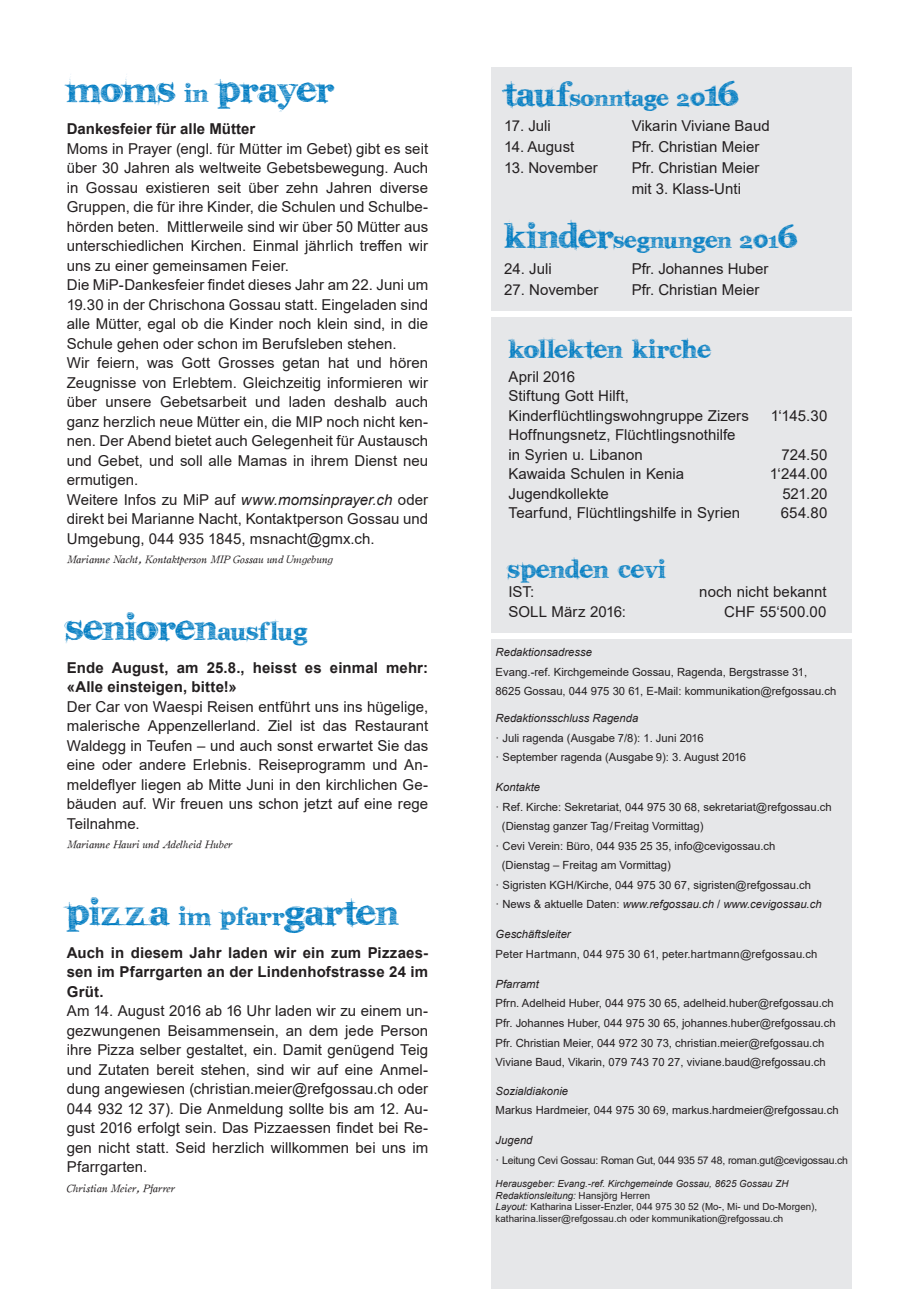
<style>
.page{position:relative;width:919px;height:1289px;background:#fff}
.page>*{position:absolute;margin:0;border:0;box-sizing:border-box;transform-origin:0 0}
.t1{font:48px "karabin E.";letter-spacing:-.005em;color:#007cc2}
.t2{font:48px "karabin E.";letter-spacing:.015em;color:#007cc2}
.t3{font:33px "karabin E.";letter-spacing:-.005em;color:#007cc2}
.t4{font:30px "karabin E.";letter-spacing:-.005em;color:#007cc2}
.t5{font:15px/19.5px "Arial";color:#231f20}
.t6{font:700 15px/19.5px "Arial";letter-spacing:.01em;color:#231f20}
.t7{font:11.25px/19.5px "Arial";color:#231f20}
.t8{font:italic 11.25px "Arial";color:#231f20}
.t9{font:10.5px "Oldstyle Italic HPLHS";letter-spacing:-.01em;color:#231f20}
.t10{font:10.5px "Arial";letter-spacing:-.02em;color:#231f20}
.t11{font:9.75px/11.7px "Arial";color:#231f20}
.s1{font-size:33px}
.s2{font-style:italic}
.s3{font-size:45px}
.s4{font-size:48px}
.s5{font-style:normal}
.s6{font-size:11.25px}
</style>
<div class="page">
<div style="left:491px;top:317px;width:361px;height:316px;background:#e6e7e9"></div>
<div style="left:491px;top:639px;width:361px;height:649px;background:#e6e7e9"></div>
<div style="left:491px;top:67px;width:361px;height:243px;background:#e6e7e9"></div>
<h1 class="t1" style="left:67px;top:62px;width:269px">moms <span class="s1">In</span> Prayer</h1>
<p class="t6" style="left:67px;top:119px;width:190px">Dankesfeier für alle Mütter</p>
<p class="t5" style="left:67px;top:138px;width:363px">Moms in Prayer (engl. für Mütter im Gebet) gibt es seit über 30 Jahren als weltweite Gebetsbewegung. Auch in Gossau existieren seit über zehn Jahren diverse Gruppen, die für ihre Kinder, die Schulen und Schulbe&shy;hörden beten. Mittlerweile sind wir über 50 Mütter aus unterschiedlichen Kirchen. Einmal jährlich treffen wir uns zu einer gemeinsamen Feier.<br>Die MiP-Dankesfeier findet dieses Jahr am 22. Juni um 19.30 in der Chrischona Gossau statt. Eingeladen sind alle Mütter, egal ob die Kinder noch klein sind, in die Schule gehen oder schon im Berufsleben stehen.<br>Wir feiern, was Gott Grosses getan hat und hören Zeugnisse von Erlebtem. Gleichzeitig informieren wir über unsere Gebetsarbeit und laden deshalb auch ganz herzlich neue Mütter ein, die MIP noch nicht ken&shy;nen. Der Abend bietet auch Gelegenheit für Austausch und Gebet, und soll alle Mamas in ihrem Dienst neu ermutigen.<br>Weitere Infos zu MiP auf <span class="s2">www.momsinprayer.ch</span> oder direkt bei Marianne Nacht, Kontaktperson Gossau und Umgebung, 044 935 1845, msnacht@gmx.ch.</p>
<p class="t9" style="left:67px;top:551px;width:268px">Marianne Nacht, Kontaktperson MIP Gossau und Umgebung</p>
<h1 class="t1" style="left:67px;top:601px;width:242px">senioren<span class="s1">ausf lug</span></h1>
<p class="t6" style="left:67px;top:657px;width:363px">Ende August, am 25.8., heisst es einmal mehr: «Alle einsteigen, bitte!»</p>
<p class="t5" style="left:67px;top:696px;width:363px;text-align:justify">Der Car von Waespi Reisen entführt uns ins hügelige, malerische Appenzellerland. Ziel ist das Restaurant Waldegg in Teufen – und auch sonst erwartet Sie das eine oder andere Erlebnis. Reiseprogramm und An&shy;meldeflyer liegen ab Mitte Juni in den kirchlichen Ge&shy;bäuden auf. Wir freuen uns schon jetzt auf eine rege Teilnahme.</p>
<p class="t9" style="left:67px;top:836px;width:167px">Marianne Hauri und Adelheid Huber</p>
<h1 class="t2" style="left:67px;top:886px;width:333px">Pizza <span class="s1">im Pfarr</span>garten</h1>
<p class="t6" style="left:67px;top:942px;width:363px;text-align:justify">Auch in diesem Jahr laden wir ein zum Pizzaes&shy;sen im Pfarrgarten an der Lindenhofstrasse 24 im Grüt.</p>
<p class="t5" style="left:67px;top:1001px;width:363px;text-align:justify">Am 14. August 2016 ab 16 Uhr laden wir zu einem un&shy;gezwungenen Beisammensein, an dem jede Person ihre Pizza selber gestaltet, ein. Damit genügend Teig und Zutaten bereit stehen, sind wir auf eine Anmel&shy;dung angewiesen (christian.meier@refgossau.ch oder 044 932 12 37). Die Anmeldung sollte bis am 12. Au&shy;gust 2016 erfolgt sein. Das Pizzaessen findet bei Re&shy;gen nicht statt. Seid herzlich willkommen bei uns im Pfarrgarten.</p>
<p class="t9" style="left:67px;top:1180px;width:110px">Christian Meier, Pfarrer</p>
<h3 class="t4" style="left:504px;top:81px;width:236px"><span class="s3">tauf</span>sonntage 20<span class="s4">16</span></h3>
<p class="t5" style="left:504px;top:116px;width:48px">17. Juli</p>
<p class="t5" style="left:631px;top:116px;width:139px">Vikarin Viviane Baud</p>
<p class="t5" style="left:504px;top:137px;width:72px">14. August</p>
<p class="t5" style="left:631px;top:137px;width:129px">Pfr. Christian Meier</p>
<p class="t5" style="left:504px;top:158px;width:95px">13. November</p>
<p class="t5" style="left:631px;top:157px;width:129px;line-height:21px">Pfr. Christian Meier mit 3. Klass-Unti</p>
<h3 class="t4" style="left:504px;top:224px;width:295px"><span class="s3">kinder</span>segnungen 201<span class="s3">6</span></h3>
<p class="t5" style="left:504px;top:258px;width:49px">24. Juli</p>
<p class="t5" style="left:631px;top:258px;width:138px">Pfr. Johannes Huber</p>
<p class="t5" style="left:504px;top:279px;width:96px">27. November</p>
<p class="t5" style="left:631px;top:279px;width:129px">Pfr. Christian Meier</p>
<h2 class="t3" style="left:508px;top:331px;width:204px">kollekten kirche</h2>
<p class="t5" style="left:508px;top:367px;width:242px">April 2016<br>Stiftung Gott Hilft,<br>Kinderflüchtlingswohngruppe Zizers</p>
<p class="t5" style="left:508px;top:425px;width:229px">Hoffnungsnetz, Flüchtlingsnothilfe in Syrien u. Libanon</p>
<p class="t5" style="left:770px;top:406px;width:58px">1‘145.30</p>
<p class="t5" style="left:781px;top:445px;width:47px">724.50</p>
<p class="t5" style="left:508px;top:464px;width:177px">Kawaida Schulen in Kenia</p>
<p class="t5" style="left:769px;top:464px;width:59px">1‘244.00</p>
<p class="t5" style="left:508px;top:484px;width:102px">Jugendkollekte</p>
<p class="t5" style="left:782px;top:484px;width:47px">521.20</p>
<p class="t5" style="left:508px;top:503px;width:233px">Tearfund, Flüchtlingshilfe in Syrien</p>
<p class="t5" style="left:780px;top:503px;width:48px">654.80</p>
<h2 class="t3" style="left:508px;top:550px;width:159px">spenden cevi</h2>
<p class="t5" style="left:508px;top:582px;width:27px">IST:</p>
<p class="t5" style="left:699px;top:582px;width:129px">noch nicht bekannt</p>
<p class="t5" style="left:508px;top:601px;width:119px">SOLL März 2016:</p>
<p class="t5" style="left:724px;top:601px;width:104px">CHF 55‘500.00</p>
<p class="t8" style="left:495px;top:645px;width:98px">Redaktionsadresse</p>
<p class="t7" style="left:495px;top:662px;width:342px">Evang.-ref. Kirchgemeinde Gossau, Ragenda, Bergstrasse 31,<br>8625 Gossau, 044 975 30 61, E-Mail: kommunikation@refgossau.ch</p>
<p class="t8" style="left:495px;top:711px;width:144px">Redaktionsschluss Ragenda</p>
<p class="t7" style="left:495px;top:728px;width:252px">· Juli ragenda (Ausgabe 7/8): 1. Juni 2016<br>· September ragenda (Ausgabe 9): 3. August 2016</p>
<p class="t8" style="left:495px;top:780px;width:46px">Kontakte</p>
<p class="t7" style="left:495px;top:797px;width:337px">· Ref. Kirche: Sekretariat, 044 975 30 68, sekretariat@refgossau.ch</p>
<p class="t7" style="left:502px;top:816px;width:203px">(Dienstag ganzer Tag/Freitag Vormittag)</p>
<p class="t7" style="left:495px;top:836px;width:281px">· Cevi Verein: Büro, 044 935 25 35, info@cevigossau.ch</p>
<p class="t7" style="left:502px;top:855px;width:170px">(Dienstag – Freitag am Vormittag)</p>
<p class="t7" style="left:495px;top:875px;width:317px">· Sigristen KGH/Kirche, 044 975 30 67, sigristen@refgossau.ch</p>
<p class="t8" style="left:495px;top:897px;width:327px"><span class="s5">· News &amp; aktuelle Daten:</span> www.refgossau.ch <span class="s5">/</span> www.cevigossau.ch</p>
<p class="t8" style="left:495px;top:927px;width:77px">Geschäftsleiter</p>
<p class="t7" style="left:495px;top:944px;width:323px">Peter Hartmann, 044 975 30 61, peter.hartmann@refgossau.ch</p>
<p class="t8" style="left:495px;top:976px;width:45px">Pfarramt</p>
<p class="t7" style="left:495px;top:993px;width:341px">Pfrn. Adelheid Huber, 044 975 30 65, adelheid.huber@refgossau.ch Pfr. Johannes Huber, 044 975 30 65, johannes.huber@refgossau.ch Pfr. Christian Meier, 044 972 30 73, christian.meier@refgossau.ch Viviane Baud, Vikarin, 079 743 70 27, viviane.baud@refgossau.ch</p>
<p class="t8" style="left:495px;top:1083px;width:74px">Sozialdiakonie</p>
<p class="t7" style="left:495px;top:1100px;width:344px">Markus Hardmeier, 044 975 30 69, markus.hardmeier@refgossau.ch</p>
<p class="t8" style="left:495px;top:1132px;width:38px">Jugend</p>
<p class="t10" style="left:495px;top:1152px;width:354px"><span class="s6">·</span> Leitung Cevi Gossau: Roman Gut, 044 935 57 48, roman.gut@cevigossau.ch</p>
<p class="t11" style="left:495px;top:1177px;width:323px"><span class="s2">Herausgeber: Evang.-ref. Kirchgemeinde Gossau, 8625 Gossau ZH Redaktionsleitung:</span> Hansjörg Herren<br><span class="s2">Layout:</span> Katharina Lisser-Enzler, 044 975 30 52 (Mo-, Mi- und Do-Morgen), katharina.lisser@refgossau.ch oder kommunikation@refgossau.ch</p>
</div>
